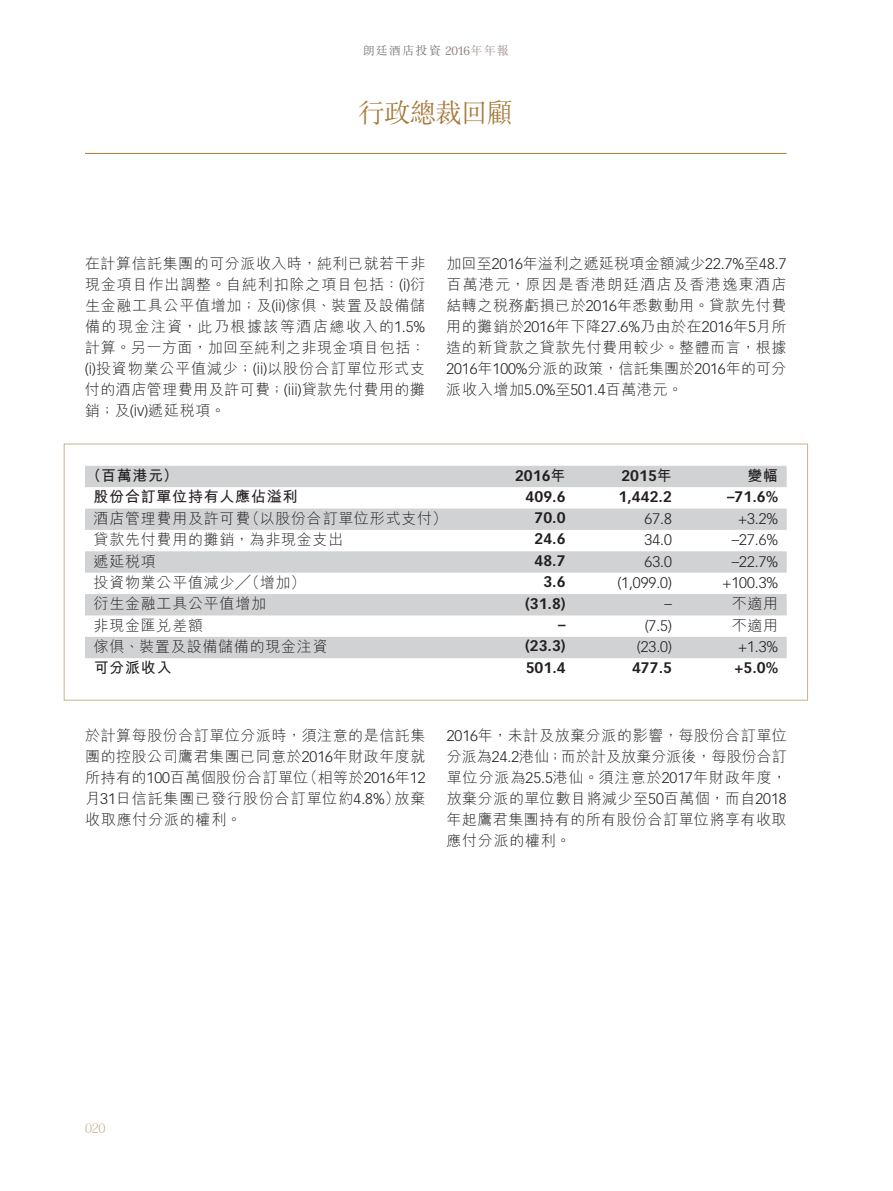
<style>
.page{position:relative;width:893px;height:1191px;background:#fff}
.page>*{position:absolute;margin:0;border:0;box-sizing:border-box;transform-origin:0 0}
.t1{font:300 27px "M Sung HK";letter-spacing:-.05em;color:#a5793a}
.t2{font:300 15px/21px "M Hei HK";letter-spacing:.05em;color:#231f20;text-align:justify}
.t3{font:700 15px "Vectora LT Std";color:#231f20}
.t4{font:300 15px "Vectora LT Std";color:#231f20}
.t5{font:700 15px "M Hei HK";letter-spacing:.05em;color:#231f20}
.t6{font:300 13.5px "Versailles LT Std";color:#c3b49b}
.t7{font:300 12px "M Sung HK";letter-spacing:.1em;color:#6c6d70}
.s1{font-family:"Versailles LT Std";font-weight:400;color:#9a8580}
.s2{color:#9a8580}
.s3{font-family:"Vectora LT Std"}
.s4{font-family:"M Hei HK"}
</style>
<div class="page">
<hr style="left:85px;top:153px;width:702px;height:1px;background:#a5793a">
<div style="left:64px;top:443px;width:744px;height:257px;border:1px solid #cdb18c"></div>
<svg style="left:85px;top:466px;width:702px;height:192px;fill:#d1d2d4"></svg>
<p class="t7" style="left:363px;top:42px;width:148px">朗廷酒店投資 <span class="s1">2016</span><span class="s2">年年報</span></p>
<h1 class="t1" style="left:358px;top:94px;width:157px">行政總裁回顧</h1>
<p class="t2" style="left:85px;top:252px;width:342px">在計算信託集團的可分派收入時，純利已就若干非現金項目作出調整。自純利扣除之項目包括：<span class="s3">(i)</span>衍生金融工具公平值增加；及<span class="s3">(ii)</span>傢俱、裝置及設備儲備的現金注資，此乃根據該等酒店總收入的<span class="s3">1.5%</span>計算。另一方面，加回至純利之非現金項目包括：<span class="s3">(i)</span>投資物業公平值減少；<span class="s3">(ii)</span>以股份合訂單位形式支付的酒店管理費用及許可費；<span class="s3">(iii)</span>貸款先付費用的攤銷；及<span class="s3">(iv)</span>遞延稅項。</p>
<p class="t2" style="left:446px;top:252px;width:342px">加回至<span class="s3">2016</span>年溢利之遞延稅項金額減少<span class="s3">22.7%</span>至<span class="s3">48.7</span>百萬港元，原因是香港朗廷酒店及香港逸東酒店結轉之稅務虧損已於<span class="s3">2016</span>年悉數動用。貸款先付費用的攤銷於<span class="s3">2016</span>年下降<span class="s3">27.6%</span>乃由於在<span class="s3">2016</span>年<span class="s3">5</span>月所造的新貸款之貸款先付費用較少。整體而言，根據<span class="s3">2016</span>年<span class="s3">100%</span>分派的政策，信託集團於<span class="s3">2016</span>年的可分派收入增加<span class="s3">5.0%</span>至<span class="s3">501.4</span>百萬港元。</p>
<p class="t5" style="left:86px;top:464px;width:94px">（百萬港元）</p>
<p class="t3" style="left:515px;top:466px;width:52px">2016<span class="s4">年</span></p>
<p class="t3" style="left:621px;top:466px;width:52px">2015<span class="s4">年</span></p>
<p class="t5" style="left:747px;top:464px;width:32px">變幅</p>
<p class="t5" style="left:94px;top:486px;width:206px">股份合訂單位持有人應佔溢利</p>
<p class="t3" style="left:526px;top:487px;width:41px">409.6</p>
<p class="t3" style="left:619px;top:487px;width:55px">1,442.2</p>
<p class="t3" style="left:727px;top:487px;width:53px">–71.6%</p>
<p class="t2" style="left:94px;top:507px;width:355px">酒店管理費用及許可費（以股份合訂單位形式支付）</p>
<p class="t3" style="left:534px;top:508px;width:33px">70.0</p>
<p class="t4" style="left:645px;top:510px;width:29px">67.8</p>
<p class="t4" style="left:738px;top:510px;width:42px">+3.2%</p>
<p class="t2" style="left:94px;top:528px;width:251px">貸款先付費用的攤銷，為非現金支出</p>
<p class="t3" style="left:534px;top:530px;width:33px">24.6</p>
<p class="t4" style="left:645px;top:531px;width:29px">34.0</p>
<p class="t4" style="left:732px;top:531px;width:48px">–27.6%</p>
<p class="t2" style="left:94px;top:550px;width:64px">遞延稅項</p>
<p class="t3" style="left:534px;top:551px;width:33px">48.7</p>
<p class="t4" style="left:645px;top:552px;width:29px">63.0</p>
<p class="t4" style="left:732px;top:552px;width:48px">–22.7%</p>
<p class="t2" style="left:94px;top:571px;width:213px">投資物業公平值減少╱（增加）</p>
<p class="t3" style="left:543px;top:573px;width:24px">3.6</p>
<p class="t4" style="left:617px;top:574px;width:56px">(1,099.0)</p>
<p class="t4" style="left:722px;top:574px;width:57px">+100.3%</p>
<p class="t2" style="left:94px;top:592px;width:174px">衍生金融工具公平值增加</p>
<p class="t3" style="left:525px;top:594px;width:42px">(31.8)</p>
<p class="t4" style="left:664px;top:595px;width:9px">–</p>
<p class="t2" style="left:732px;top:592px;width:48px">不適用</p>
<p class="t2" style="left:94px;top:614px;width:111px">非現金匯兌差額</p>
<p class="t3" style="left:558px;top:615px;width:9px">–</p>
<p class="t4" style="left:645px;top:616px;width:29px">(7.5)</p>
<p class="t2" style="left:732px;top:614px;width:48px">不適用</p>
<p class="t2" style="left:94px;top:635px;width:236px">傢俱、裝置及設備儲備的現金注資</p>
<p class="t3" style="left:525px;top:637px;width:42px">(23.3)</p>
<p class="t4" style="left:637px;top:638px;width:37px">(23.0)</p>
<p class="t4" style="left:738px;top:638px;width:42px">+1.3%</p>
<p class="t5" style="left:94px;top:657px;width:80px">可分派收入</p>
<p class="t3" style="left:526px;top:658px;width:41px">501.4</p>
<p class="t3" style="left:632px;top:658px;width:41px">477.5</p>
<p class="t3" style="left:735px;top:658px;width:45px">+5.0%</p>
<p class="t2" style="left:85px;top:724px;width:342px">於計算每股份合訂單位分派時，須注意的是信託集團的控股公司鷹君集團已同意於<span class="s3">2016</span>年財政年度就所持有的<span class="s3">100</span>百萬個股份合訂單位（相等於<span class="s3">2016</span>年<span class="s3">12</span>月<span class="s3">31</span>日信託集團已發行股份合訂單位約<span class="s3">4.8%</span>）放棄收取應付分派的權利。</p>
<p class="t2" style="left:446px;top:724px;width:342px"><span class="s3">2016</span>年，未計及放棄分派的影響，每股份合訂單位分派為<span class="s3">24.2</span>港仙；而於計及放棄分派後，每股份合訂單位分派為<span class="s3">25.5</span>港仙。須注意於<span class="s3">2017</span>年財政年度，放棄分派的單位數目將減少至<span class="s3">50</span>百萬個，而自<span class="s3">2018</span>年起鷹君集團持有的所有股份合訂單位將享有收取應付分派的權利。</p>
<p class="t6" style="left:85px;top:1120px;width:22px">020</p>
</div>
